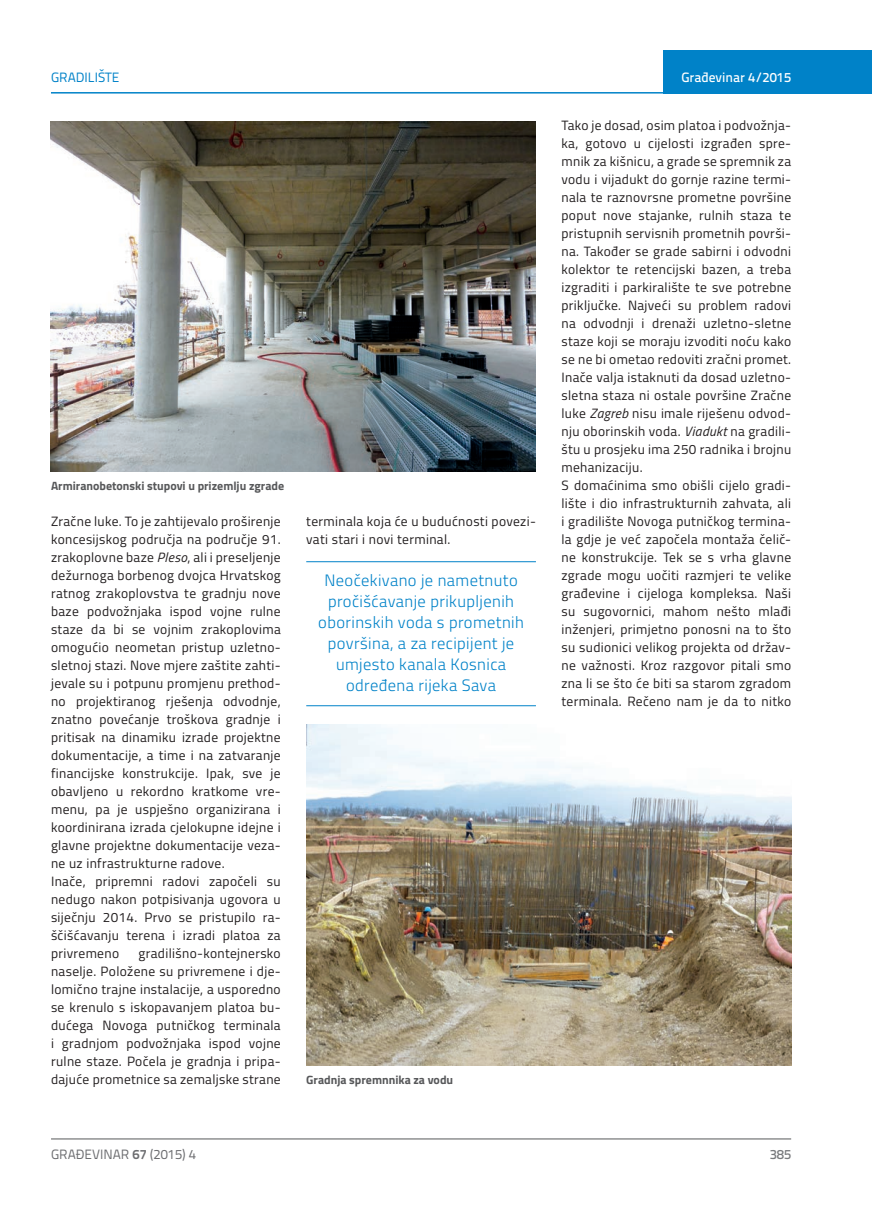
<style>
.page{position:relative;width:872px;height:1212px;background:#fff}
.page>*{position:absolute;margin:0;border:0;box-sizing:border-box;transform-origin:0 0}
.t1{font:300 16.5px/21px "Titillium";letter-spacing:.025em;color:#0082c8;text-align:center}
.t2{font:13.5px/18px "Titillium";letter-spacing:.025em;color:#231f20}
.t3{font:13.5px "Titillium Text 22 L";color:#6c6d70}
.t4{font:500 13.5px "Titillium Text 22 L";color:#fff}
.t5{font:13.5px "Titillium Text 22 L";color:#0082c8}
.t6{font:500 13.5px "Titillium Text 22 L";color:#787a7d}
.t7{font:700 12px "Titillium";color:#57585a}
.s1{font-style:italic}
.s2{font-weight:700}
</style>
<div class="page">
<hr style="left:51px;top:1139px;width:740px;height:1px;background:#57585a">
<div style="left:663px;top:50px;width:209px;height:44px;background:#0082c8"></div>
<hr style="left:51px;top:92px;width:821px;height:2px;background:#0082c8">
<hr style="left:306px;top:561px;width:230px;height:1px;background:#0082c8">
<hr style="left:306px;top:705px;width:230px;height:1px;background:#0082c8">
<img style="left:51px;top:121px;width:485px;height:351px">
<img style="left:306px;top:724px;width:485px;height:341px">
<p class="t5" style="left:51px;top:68px;width:70px">GRADILIŠTE</p>
<p class="t4" style="left:681px;top:67px;width:111px">Građevinar 4/2015</p>
<p class="t7" style="left:51px;top:476px;width:235px">Armiranobetonski stupovi u prizemlju zgrade</p>
<p class="t2" style="left:51px;top:511px;width:231px">Zračne luke. To je zahtijevalo proširenje koncesijskog područja na područje 91. zrakoplovne baze <span class="s1">Pleso</span>, ali i preseljenje dežurnoga borbenog dvojca Hrvatskog ratnog zrakoplovstva te gradnju nove baze podvožnjaka ispod vojne rulne staze da bi se vojnim zrakoplovima omogućio neometan pristup uzletno&shy;sletnoj stazi. Nove mjere zaštite zahti&shy;jevale su i potpunu promjenu prethod&shy;no projektiranog rješenja odvodnje, znatno povećanje troškova gradnje i pritisak na dinamiku izrade projektne dokumentacije, a time i na zatvaranje financijske konstrukcije. Ipak, sve je obavljeno u rekordno kratkome vre&shy;menu, pa je uspješno organizirana i koordinirana izrada cjelokupne idejne i glavne projektne dokumentacije veza&shy;ne uz infrastrukturne radove.<br>Inače, pripremni radovi započeli su nedugo nakon potpisivanja ugovora u siječnju 2014. Prvo se pristupilo ra&shy;ščišćavanju terena i izradi platoa za privremeno</p>
<p class="t2" style="left:51px;top:944px;width:231px;text-align:justify;text-indent:87px">gradilišno-kontejnersko naselje. Položene su privremene i dje&shy;lomično trajne instalacije, a usporedno se krenulo s iskopavanjem platoa bu&shy;dućega Novoga putničkog terminala i gradnjom podvožnjaka ispod vojne rulne staze. Počela je gradnja i pripa&shy;dajuće prometnice sa zemaljske strane</p>
<p class="t2" style="left:306px;top:511px;width:231px">terminala koja će u budućnosti povezi&shy;vati stari i novi terminal.</p>
<p class="t1" style="left:318px;top:569px;width:207px">Neočekivano je nametnuto pročišćavanje prikupljenih oborinskih voda s prometnih površina, a za recipijent je umjesto kanala Kosnica određena rijeka Sava</p>
<p class="t7" style="left:306px;top:1071px;width:148px">Gradnja spremnnika za vodu</p>
<p class="t2" style="left:561px;top:115px;width:231px">Tako je dosad, osim platoa i podvožnja&shy;ka, gotovo u cijelosti izgrađen spre&shy;mnik za kišnicu, a grade se spremnik za vodu i vijadukt do gornje razine termi&shy;nala te raznovrsne prometne površine poput nove stajanke, rulnih staza te pristupnih servisnih prometnih površi&shy;na. Također se grade sabirni i odvodni kolektor te retencijski bazen, a treba izgraditi i parkiralište te sve potrebne priključke. Najveći su problem radovi na odvodnji i drenaži uzletno-sletne staze koji se moraju izvoditi noću kako se ne bi ometao redoviti zračni promet.<br>Inače valja istaknuti da dosad uzletno&shy;sletna staza ni ostale površine Zračne luke <span class="s1">Zagreb</span> nisu imale riješenu odvod&shy;nju oborinskih voda. <span class="s1">Viadukt</span> na gradili&shy;štu u prosjeku ima 250 radnika i brojnu mehanizaciju.<br>S domaćinima smo obišli cijelo gradi&shy;lište i dio infrastrukturnih zahvata, ali i gradilište Novoga putničkog termina&shy;la gdje je već započela montaža čelič&shy;ne konstrukcije. Tek se s vrha glavne zgrade mogu uočiti razmjeri te velike građevine i cijeloga kompleksa. Naši su sugovornici, mahom nešto mlađi inženjeri, primjetno ponosni na to što su sudionici velikog projekta od držav&shy;ne važnosti. Kroz razgovor pitali smo zna li se što će biti sa starom zgradom terminala. Rečeno nam je da to nitko</p>
<p class="t3" style="left:51px;top:1144px;width:146px">GRAĐEVINAR <span class="s2">67</span> (2015) 4</p>
<p class="t6" style="left:769px;top:1144px;width:23px">385</p>
</div>
